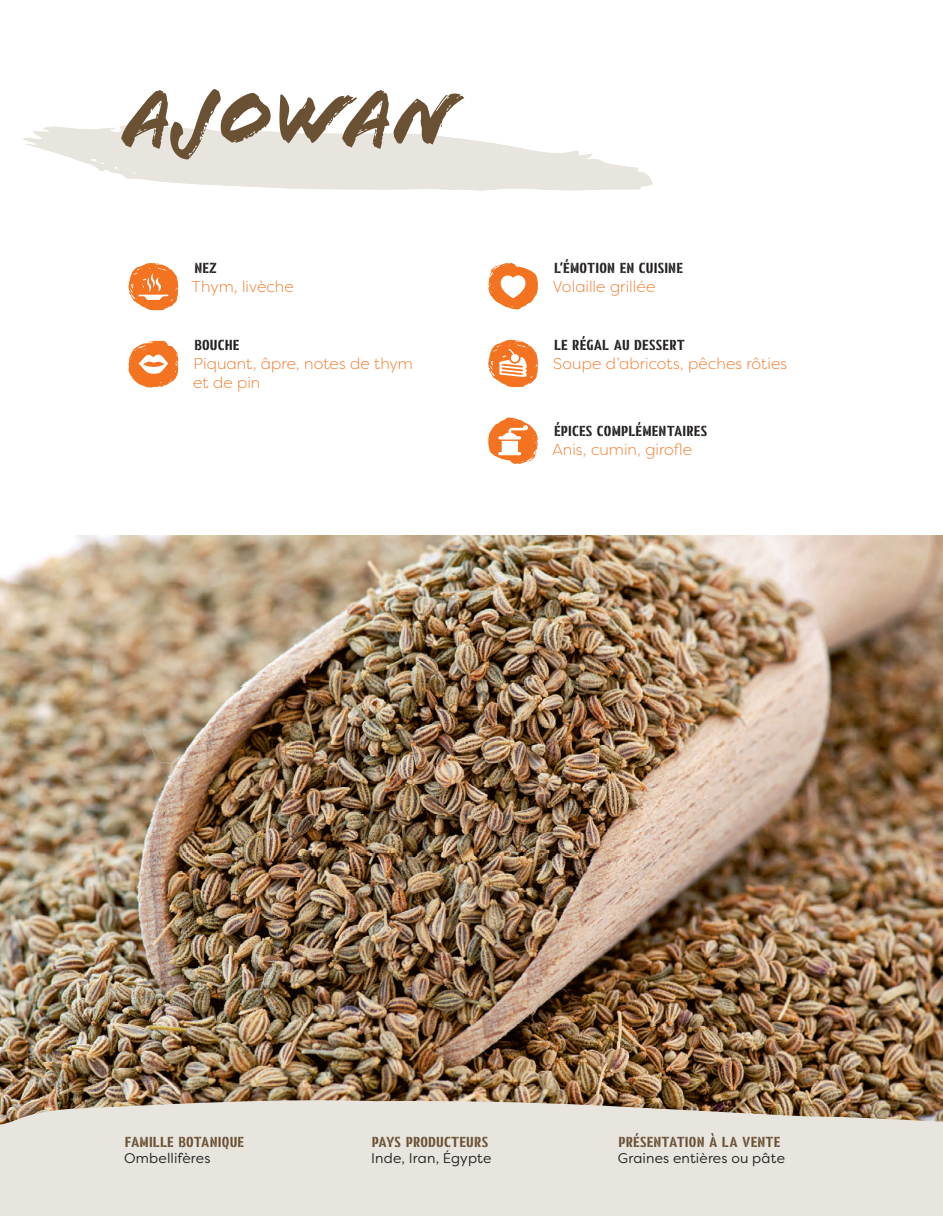
<style>
.page{position:relative;width:943px;height:1216px;background:#fff}
.page>*{position:absolute;margin:0;border:0;box-sizing:border-box;transform-origin:0 0}
.t1{font:84px "Flood Std";color:#6b5134}
.t2{font:300 15.75px/18.9px "Filson Pro";letter-spacing:.005em;color:#f47321}
.t3{font:300 14px "Parppim";letter-spacing:.01em;color:#231f20}
.t4{font:300 14px "Parppim";letter-spacing:.015em;color:#6b5134}
.t5{font:14px "Filson Pro";letter-spacing:.01em;color:#231f20}
</style>
<div class="page">
<svg style="left:129px;top:263px;width:49px;height:47px"></svg>
<svg style="left:129px;top:341px;width:49px;height:46px"></svg>
<svg style="left:488px;top:263px;width:50px;height:46px"></svg>
<svg style="left:488px;top:340px;width:50px;height:47px"></svg>
<svg style="left:488px;top:417px;width:50px;height:47px"></svg>
<svg style="left:23px;top:125px;width:629px;height:66px"></svg>
<img style="left:0;top:535px;width:942px;height:562px">
<svg style="left:0;top:1097px;width:942px;height:118px;background:#dfd9d1"></svg>
<h1 class="t1" style="left:124px;top:69px;width:333px">Ajowan</h1>
<p class="t3" style="left:194px;top:258px;width:24px">NEZ</p>
<p class="t2" style="left:192px;top:277px;width:104px">Thym, livèche</p>
<p class="t3" style="left:194px;top:335px;width:47px">BOUCHE</p>
<p class="t2" style="left:193px;top:354px;width:221px">Piquant, âpre, notes de thym et de pin</p>
<p class="t3" style="left:554px;top:258px;width:130px">L’ÉMOTION EN CUISINE</p>
<p class="t2" style="left:553px;top:277px;width:104px">Volaille grillée</p>
<p class="t3" style="left:554px;top:334px;width:132px">LE RÉGAL AU DESSERT</p>
<p class="t2" style="left:553px;top:353px;width:235px">Soupe d’abricots, pêches rôties</p>
<p class="t3" style="left:554px;top:420px;width:155px">ÉPICES COMPLÉMENTAIRES</p>
<p class="t2" style="left:552px;top:439px;width:141px">Anis, cumin, girofle</p>
<p class="t4" style="left:125px;top:1131px;width:121px">FAMILLE BOTANIQUE</p>
<p class="t5" style="left:124px;top:1149px;width:88px">Ombellifères</p>
<p class="t4" style="left:372px;top:1131px;width:118px">PAYS PRODUCTEURS</p>
<p class="t5" style="left:371px;top:1149px;width:122px">Inde, Iran, Égypte</p>
<p class="t4" style="left:618px;top:1131px;width:163px">PRÉSENTATION À LA VENTE</p>
<p class="t5" style="left:618px;top:1149px;width:169px">Graines entières ou pâte</p>
</div>
